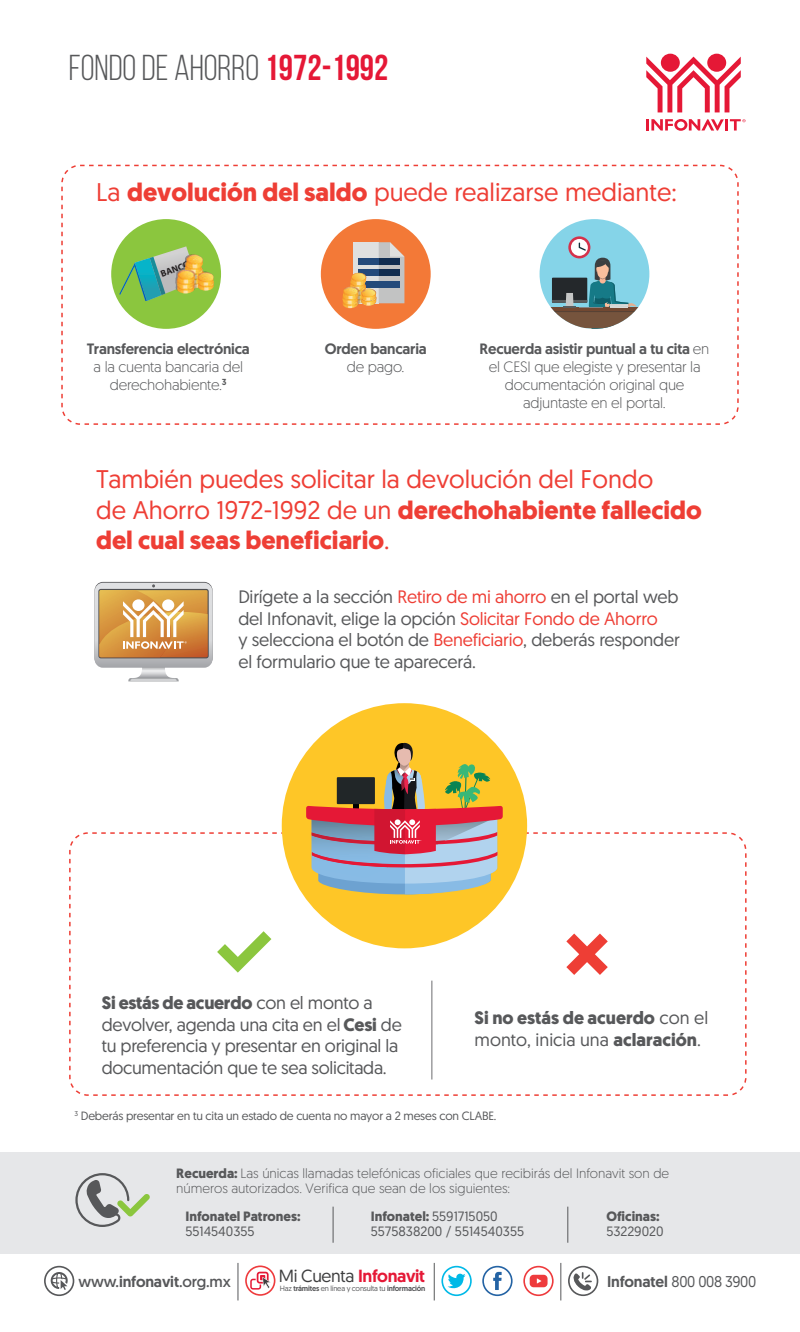
<style>
.page{position:relative;width:800px;height:1332px;background:#fff}
.page>*{position:absolute;margin:0;border:0;box-sizing:border-box;transform-origin:0 0}
.t1{font:36px "Bebas Neue";color:#57585a}
.t2{font:25.5px/30.6px "Geomanist";color:#ee3e35}
.t3{font:18px/21.6px "Geomanist";letter-spacing:-.01em;color:#57585a}
.t4{font:700 18px/21.6px "Geomanist";color:#57585a}
.t5{font:500 17.55px "Geomanist";letter-spacing:-.02em;color:#e51836}
.t6{font:15.6px "Geomanist";letter-spacing:-.01em;color:#57585a}
.t7{font:15.6px "Geomanist";letter-spacing:-.025em;color:#57585a;scale:.95 1}
.t8{font:300 15px/18px "Geomanist";letter-spacing:-.015em;color:#57585a;text-align:center}
.t9{font:500 15px "Geomanist";letter-spacing:-.015em;color:#57585a}
.t10{font:300 13.5px/15px "Geomanist";color:#57585a}
.t11{font:13.5px/15px "Geomanist";color:#57585a}
.t12{font:700 13.5px "Geomanist";color:#57585a}
.t13{font:12px "Geomanist";letter-spacing:-.015em;color:#57585a}
.t14{font:700 9.3px "Myriad Pro";color:#231f20}
.t15{font:7.5px "Geomanist";letter-spacing:-.025em;color:#57585a}
.s1{font-weight:700;color:#e51836}
.s2{font-weight:700}
.s3{font-weight:500}
.s4{color:#ee3e35}
.s5{font-weight:400}
.s6{font-weight:400;color:#3e3e3f}
</style>
<div class="page">
<svg style="left:441px;top:1266px;width:30px;height:30px"></svg>
<svg style="left:482px;top:1266px;width:30px;height:30px"></svg>
<svg style="left:523px;top:1266px;width:30px;height:30px"></svg>
<hr style="left:238px;top:1263px;width:1px;height:37px;background:#57585a">
<hr style="left:434px;top:1263px;width:1px;height:37px;background:#57585a">
<hr style="left:560px;top:1263px;width:1px;height:37px;background:#57585a">
<svg style="left:568px;top:1266px;width:30px;height:30px"></svg>
<svg style="left:44px;top:1266px;width:30px;height:30px"></svg>
<svg style="left:245px;top:1265px;width:30px;height:31px"></svg>
<div style="left:0;top:1152px;width:799px;height:101px;background:#e6e7e9"></div>
<svg style="left:75px;top:1173px;width:75px;height:54px"></svg>
<hr style="left:333px;top:1207px;width:1px;height:36px;background:#57585a">
<hr style="left:567px;top:1207px;width:1px;height:36px;background:#57585a">
<div style="left:660px;top:54px;width:19px;height:18px;background:#e51836;border-radius:50%"></div>
<svg style="left:646px;top:57px;width:94px;height:55px"></svg>
<div style="left:707px;top:54px;width:19px;height:18px;background:#e51836;border-radius:50%"></div>
<svg style="left:646px;top:119px;width:99px;height:12px"></svg>
<div style="left:61px;top:165px;width:677px;height:260px;border:2px dashed #ee3e35;border-radius:18px"></div>
<div style="left:69px;top:832px;width:677px;height:264px;border:2px dashed #ee3e35;border-radius:18px"></div>
<svg style="left:95px;top:583px;width:117px;height:98px"></svg>
<div style="left:111px;top:219px;width:110px;height:110px;background:#8bc63e;border-radius:50%"></div>
<svg style="left:119px;top:246px;width:70px;height:58px"></svg>
<div style="left:539px;top:219px;width:110px;height:110px;background:#85d4e8;border-radius:50%"></div>
<svg style="left:568px;top:236px;width:22px;height:22px"></svg>
<div style="left:570px;top:239px;width:17px;height:17px;background:#fff;border-radius:50%"></div>
<svg style="left:578px;top:243px;width:7px;height:8px"></svg>
<svg style="left:549px;top:258px;width:88px;height:71px"></svg>
<img style="left:175px;top:254px;width:39px;height:40px">
<div style="left:321px;top:219px;width:109px;height:110px;background:#f37937;border-radius:50%"></div>
<svg style="left:351px;top:242px;width:53px;height:64px;background:#a5a19d"></svg>
<img style="left:342px;top:279px;width:23px;height:29px">
<svg style="left:566px;top:934px;width:41px;height:41px"></svg>
<svg style="left:217px;top:931px;width:54px;height:42px"></svg>
<div style="left:282px;top:703px;width:245px;height:245px;background:#fec627;border-radius:50%"></div>
<svg style="left:306px;top:743px;width:196px;height:151px"></svg>
<hr style="left:431px;top:981px;width:1px;height:98px;background:#6c6d70">
<h1 class="t1" style="left:69px;top:49px;width:321px">FONDO DE AHORRO <span class="s1">1972-1992</span></h1>
<h2 class="t2" style="left:96px;top:176px;width:582px">La <span class="s2">devolución del saldo</span> puede realizarse mediante:</h2>
<p class="t14" style="left:159px;top:268px;width:31px;rotate:-21deg">BANCO</p>
<p class="t9" style="left:87px;top:339px;width:164px">Transferencia electrónica</p>
<p class="t8" style="left:94px;top:357px;width:151px">a la cuenta bancaria del derechohabiente.<sup>3</sup></p>
<p class="t9" style="left:325px;top:339px;width:103px">Orden bancaria</p>
<p class="t8" style="left:347px;top:357px;width:59px">de pago.</p>
<p class="t8" style="left:479px;top:339px;width:231px"><span class="s3">Recuerda asistir puntual a tu cita</span> en el CESI que elegiste y presentar la documentación original que adjuntaste en el portal.</p>
<h2 class="t2" style="left:96px;top:463px;width:607px">También puedes solicitar la devolución del Fondo<br>de Ahorro 1972-1992 de un <span class="s2">derechohabiente fallecido del cual seas beneficiario</span>.</h2>
<p class="t3" style="left:238px;top:585px;width:443px">Dirígete a la sección <span class="s4">Retiro de mi ahorro</span> en el portal web del Infonavit, elige la opción <span class="s4">Solicitar Fondo de Ahorro<br></span>y selecciona el botón de <span class="s4">Beneficiario</span>, deberás responder el formulario que te aparecerá.</p>
<p class="t3" style="left:102px;top:992px;width:301px"><span class="s2">Si estás de acuerdo</span> con el monto a devolver, agenda una cita en el <span class="s2">Cesi</span> de tu preferencia y presentar en original la documentación que te sea solicitada.</p>
<p class="t4" style="left:474px;top:1007px;width:235px">Si no estás de acuerdo <span class="s5">con el monto, inicia una</span> aclaración<span class="s5">.</span></p>
<p class="t13" style="left:74px;top:1108px;width:423px"><sup>3</sup> Deberás presentar en tu cita un estado de cuenta no mayor a 2 meses con CLABE.</p>
<p class="t10" style="left:176px;top:1165px;width:494px"><span class="s2">Recuerda:</span> Las únicas llamadas telefónicas oficiales que recibirás del Infonavit son de números autorizados. Verifica que sean de los siguientes:</p>
<p class="t12" style="left:185px;top:1207px;width:117px">Infonatel Patrones:</p>
<p class="t11" style="left:185px;top:1223px;width:71px">5514540355</p>
<p class="t11" style="left:371px;top:1208px;width:155px"><span class="s2">Infonatel:</span> 5591715050<br>5575838200 / 5514540355</p>
<p class="t12" style="left:606px;top:1207px;width:55px">Oficinas:</p>
<p class="t11" style="left:606px;top:1223px;width:59px">53229020</p>
<p class="t6" style="left:78px;top:1271px;width:154px">www.<span class="s3">infonavit</span>.org.mx</p>
<p class="t5" style="left:279px;top:1265px;width:148px"><span class="s6">Mi Cuenta</span> Infonavit</p>
<p class="t15" style="left:280px;top:1283px;width:147px">Haz <span class="s3">trámites</span> en línea y consulta tu <span class="s3">información</span></p>
<p class="t7" style="left:607px;top:1271px;width:158px"><span class="s3">Infonatel</span> 800 008 3900</p>
</div>
